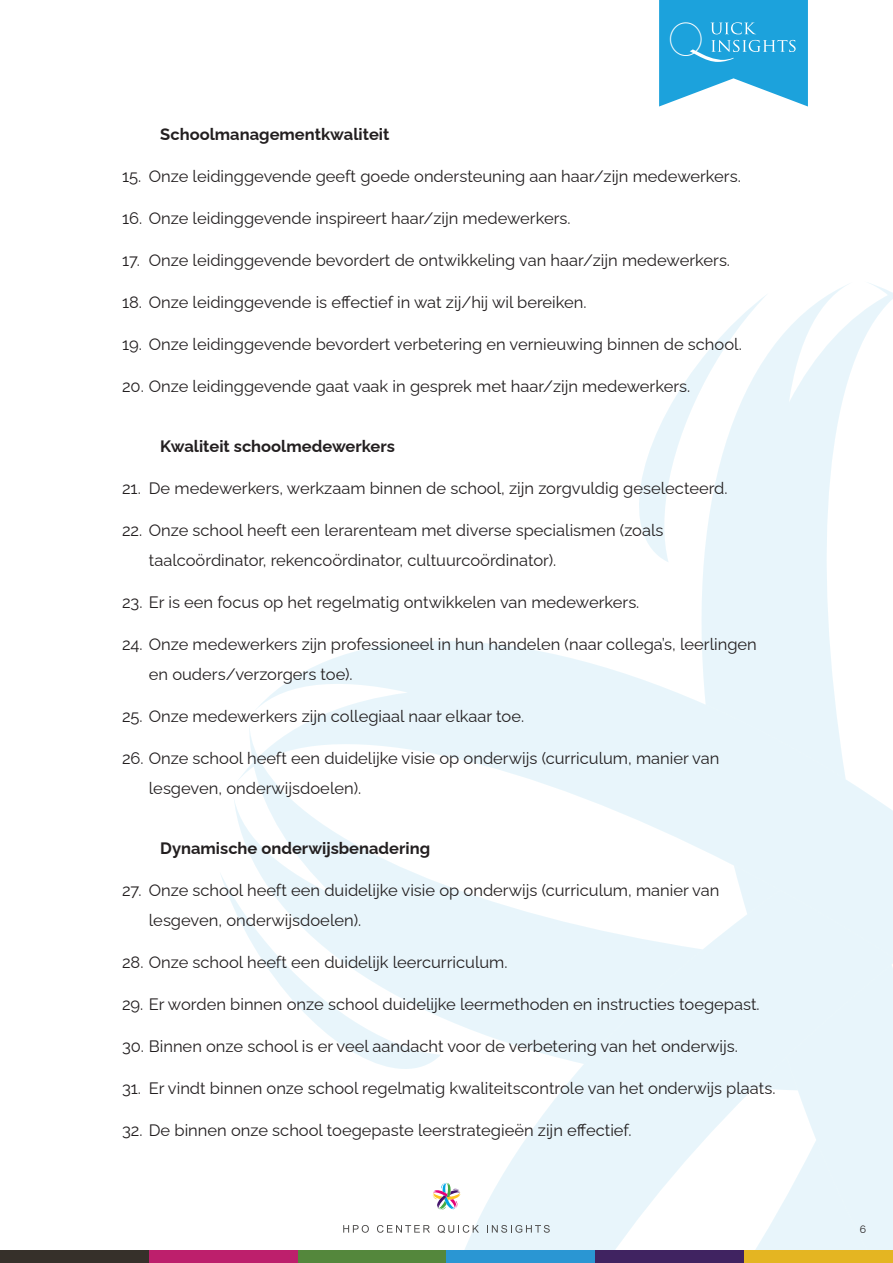
<style>
.page{position:relative;width:893px;height:1263px;background:#fff}
.page>*{position:absolute;margin:0;border:0;box-sizing:border-box;transform-origin:0 0}
.t1{font:100 47.85px "Raleway";color:#fff}
.t2{font:16.5px "Raleway";color:#231f20}
.t3{font:700 16.5px "Raleway";color:#231f20}
.t4{font:10.5px "Raleway";color:#231f20}
</style>
<div class="page">
<svg style="left:659px;top:0;width:149px;height:107px;background:#41b1e1"></svg>
<svg style="left:437px;top:962px;width:182px;height:288px;fill:#e8f5fb"></svg>
<svg style="left:234px;top:641px;width:385px;height:321px"></svg>
<svg style="left:619px;top:283px;width:274px;height:967px"></svg>
<svg style="left:221px;top:871px;width:220px;height:217px"></svg>
<div style="left:0;top:1250px;width:149px;height:13px;background:#36302a"></div>
<div style="left:149px;top:1250px;width:149px;height:13px;background:#bd1f6c"></div>
<div style="left:298px;top:1250px;width:148px;height:13px;background:#54873c"></div>
<div style="left:446px;top:1250px;width:149px;height:13px;background:#2a96d3"></div>
<div style="left:595px;top:1250px;width:149px;height:13px;background:#402361"></div>
<div style="left:744px;top:1250px;width:149px;height:13px;background:#e4b522"></div>
<svg style="left:343px;top:1225px;width:26px;height:8px"></svg>
<svg style="left:377px;top:1225px;width:53px;height:8px"></svg>
<svg style="left:438px;top:1225px;width:41px;height:8px"></svg>
<svg style="left:487px;top:1225px;width:63px;height:8px"></svg>
<div style="left:428px;top:1177px;width:37px;height:38px;background:#fff;border-radius:50%"></div>
<svg style="left:432px;top:1182px;width:29px;height:28px"></svg>
<p class="t1" style="left:668px;top:11px;width:38px">O</p>
<p class="t3" style="left:160px;top:124px;width:231px">Schoolmanagementkwaliteit</p>
<p class="t2" style="left:122px;top:166px;width:620px">15. Onze leidinggevende geeft goede ondersteuning aan haar/zijn medewerkers.</p>
<p class="t2" style="left:122px;top:208px;width:450px">16. Onze leidinggevende inspireert haar/zijn medewerkers.</p>
<p class="t2" style="left:122px;top:250px;width:610px">17. Onze leidinggevende bevordert de ontwikkeling van haar/zijn medewerkers.</p>
<p class="t2" style="left:122px;top:292px;width:466px">18. Onze leidinggevende is effectief in wat zij/hij wil bereiken.</p>
<p class="t2" style="left:122px;top:334px;width:621px">19. Onze leidinggevende bevordert verbetering en vernieuwing binnen de school.</p>
<p class="t2" style="left:122px;top:376px;width:570px">20. Onze leidinggevende gaat vaak in gesprek met haar/zijn medewerkers.</p>
<p class="t3" style="left:160px;top:436px;width:236px">Kwaliteit schoolmedewerkers</p>
<p class="t2" style="left:122px;top:478px;width:607px">21. De medewerkers, werkzaam binnen de school, zijn zorgvuldig geselecteerd.</p>
<p class="t2" style="left:122px;top:520px;width:543px">22. Onze school heeft een lerarenteam met diverse specialismen (zoals</p>
<p class="t2" style="left:149px;top:550px;width:409px">taalcoördinator, rekencoördinator, cultuurcoördinator).</p>
<p class="t2" style="left:122px;top:592px;width:519px">23. Er is een focus op het regelmatig ontwikkelen van medewerkers.</p>
<p class="t2" style="left:122px;top:634px;width:636px">24. Onze medewerkers zijn professioneel in hun handelen (naar collega’s, leerlingen</p>
<p class="t2" style="left:149px;top:664px;width:205px">en ouders/verzorgers toe).</p>
<p class="t2" style="left:122px;top:706px;width:404px">25. Onze medewerkers zijn collegiaal naar elkaar toe.</p>
<p class="t2" style="left:122px;top:748px;width:599px">26. Onze school heeft een duidelijke visie op onderwijs (curriculum, manier van</p>
<p class="t2" style="left:149px;top:778px;width:214px">lesgeven, onderwijsdoelen).</p>
<p class="t3" style="left:160px;top:838px;width:271px">Dynamische onderwijsbenadering</p>
<p class="t2" style="left:122px;top:880px;width:599px">27. Onze school heeft een duidelijke visie op onderwijs (curriculum, manier van</p>
<p class="t2" style="left:149px;top:910px;width:214px">lesgeven, onderwijsdoelen).</p>
<p class="t2" style="left:122px;top:952px;width:387px">28. Onze school heeft een duidelijk leercurriculum.</p>
<p class="t2" style="left:122px;top:994px;width:639px">29. Er worden binnen onze school duidelijke leermethoden en instructies toegepast.</p>
<p class="t2" style="left:122px;top:1036px;width:617px">30. Binnen onze school is er veel aandacht voor de verbetering van het onderwijs.</p>
<p class="t2" style="left:122px;top:1078px;width:655px">31. Er vindt binnen onze school regelmatig kwaliteitscontrole van het onderwijs plaats.</p>
<p class="t2" style="left:122px;top:1120px;width:511px">32. De binnen onze school toegepaste leerstrategieën zijn effectief.</p>
<p class="t4" style="left:860px;top:1223px;width:8px">6</p>
</div>
